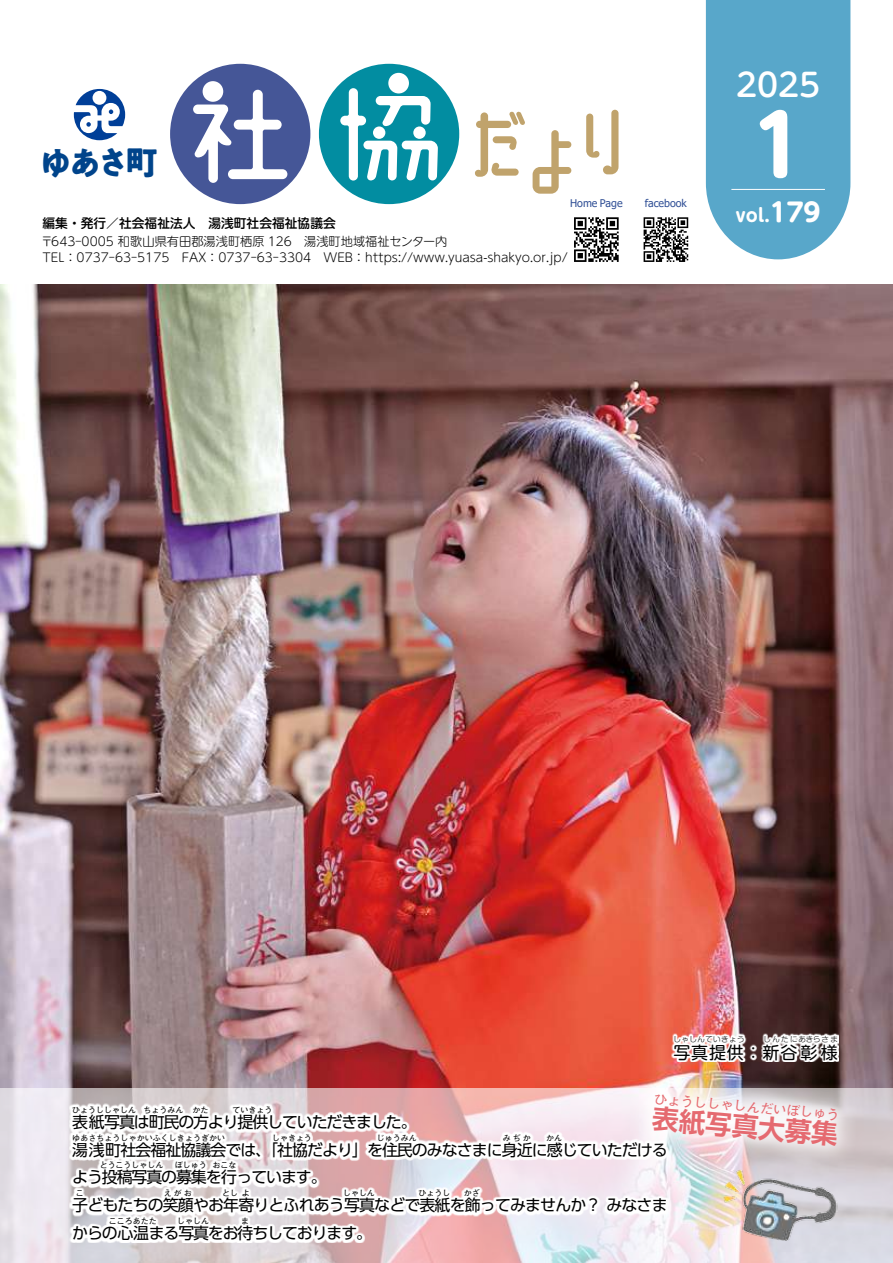
<style>
.page{position:relative;width:893px;height:1263px;background:#fff}
.page>*{position:absolute;margin:0;border:0;box-sizing:border-box;transform-origin:0 0}
.t1{font:700 81.9px "UD Shin M Go Pro";color:#fff}
.t2{font:700 33px "PA1 Gothic Std";color:#00448b}
.t3{font:500 31.95px "UD Shin M Go Pro";color:#fff}
.t4{font:700 26.55px "UD Shin Go Pro De";color:#e56a70}
.t5{font:700 17.85px "UD Shin M Go Pro";color:#fff}
.t6{font:16.95px "Shin M Go Pro";letter-spacing:.05em;color:#000}
.t7{font:15.9px "UD Shin Go Pro";letter-spacing:-.06em;color:#000}
.t8{font:700 13.35px "UD Shin Go Pro De";color:#e56a70}
.t9{font:500 12.75px "UD Shin M Go Pro";color:#000}
.t10{font:300 12.15px/15.9px "UD Shin M Go Pro";color:#000}
.t11{font:10.65px "Tahoma";color:#315096}
.t12{font:7.95px "UD Shin Go Pro";color:#000}
.t13{font:300 7.5px "Shin M Go Pro";letter-spacing:.065em;color:#000}
.t14{font:300 7.5px "Shin M Go Pro";letter-spacing:.15em;color:#000}
.s1{font-size:25.5px}
</style>
<div class="page">
<svg style="left:74px;top:89px;width:51px;height:51px"></svg>
<svg style="left:475px;top:111px;width:50px;height:66px"></svg>
<svg style="left:533px;top:130px;width:38px;height:64px"></svg>
<svg style="left:586px;top:110px;width:32px;height:64px"></svg>
<div style="left:319px;top:64px;width:140px;height:140px;background:#028da1;border-radius:50%"></div>
<svg style="left:340px;top:88px;width:98px;height:93px"></svg>
<div style="left:388px;top:73px;width:21px;height:20px;background:#fff;border-radius:50%"></div>
<div style="left:373px;top:126px;width:12px;height:13px;background:#fff;border-radius:50%"></div>
<div style="left:413px;top:126px;width:13px;height:13px;background:#fff;border-radius:50%"></div>
<div style="left:170px;top:64px;width:140px;height:140px;background:#455697;border-radius:50%"></div>
<div style="left:203px;top:81px;width:20px;height:21px;background:#fff;border-radius:50%"></div>
<svg style="left:193px;top:90px;width:94px;height:93px"></svg>
<div style="left:706px;top:0;width:144px;height:259px;background:#58a7ca"></div>
<hr style="left:731px;top:189px;width:94px;height:1px;background:#fff">
<svg style="left:644px;top:217px;width:44px;height:45px"></svg>
<svg style="left:574px;top:217px;width:45px;height:45px"></svg>
<img style="left:0;top:285px;width:893px;height:804px">
<svg style="left:0;top:1089px;width:893px;height:174px;background:#e1d4d8"></svg>
<svg style="left:69px;top:1103px;width:600px;height:140px"></svg>
<div style="left:627px;top:1069px;width:229px;height:96px;background:#fff;opacity:.9"></div>
<img style="left:723px;top:1169px;width:115px;height:73px">
<svg style="left:671px;top:1033px;width:168px;height:29px"></svg>
<h2 class="t2" style="left:39px;top:142px;width:121px">ゆあさ町</h2>
<p class="t11" style="left:570px;top:196px;width:54px">Home Page</p>
<p class="t11" style="left:645px;top:196px;width:44px">facebook</p>
<p class="t9" style="left:43px;top:213px;width:295px">編集・発行／社会福祉法人　湯浅町社会福祉協議会</p>
<p class="t10" style="left:41px;top:232px;width:528px">〒643‒0005 和歌山県有田郡湯浅町栖原 126　湯浅町地域福祉センター内<br>TEL：0737-63-5175　FAX：0737-63-3304　WEB：https://www.yuasa-shakyo.or.jp/</p>
<h3 class="t3" style="left:736px;top:58px;width:86px">2025</h3>
<h1 class="t1" style="left:751px;top:79px;width:56px">1</h1>
<p class="t5" style="left:736px;top:201px;width:86px">vol.<span class="s1">179</span></p>
<p class="t13" style="left:674px;top:1033px;width:72px">しゃしんていきょう</p>
<p class="t14" style="left:763px;top:1033px;width:76px">しんたにあきらさま</p>
<p class="t6" style="left:673px;top:1039px;width:166px">写真提供：新谷彰様</p>
<p class="t8" style="left:655px;top:1087px;width:188px;rotate:5deg">ひょうししゃしんだいぼしゅう</p>
<h3 class="t4" style="left:654px;top:1097px;width:188px;rotate:5deg">表紙写真大募集</h3>
<p class="t12" style="left:72px;top:1104px;width:65px">ひょうししゃしん</p>
<p class="t12" style="left:144px;top:1104px;width:41px">ちょうみん</p>
<p class="t12" style="left:193px;top:1104px;width:17px">かた</p>
<p class="t12" style="left:233px;top:1104px;width:41px">ていきょう</p>
<p class="t7" style="left:72px;top:1137px;width:597px">湯浅町社会福祉協議会では、「社協だより」を住民のみなさまに身近に感じていただける</p>
<p class="t7" style="left:72px;top:1109px;width:346px">表紙写真は町民の方より提供していただきました。</p>
<p class="t12" style="left:72px;top:1131px;width:154px">ゆあさちょうしゃかいふくしきょうぎかい</p>
<p class="t12" style="left:272px;top:1131px;width:41px">しゃきょう</p>
<p class="t12" style="left:377px;top:1131px;width:41px">じゅうみん</p>
<p class="t12" style="left:503px;top:1131px;width:29px">みぢか</p>
<p class="t12" style="left:546px;top:1131px;width:17px">かん</p>
<p class="t7" style="left:72px;top:1164px;width:256px">よう投稿写真の募集を行っています。</p>
<p class="t12" style="left:100px;top:1159px;width:65px">とうこうしゃしん</p>
<p class="t12" style="left:175px;top:1159px;width:33px">ぼしゅう</p>
<p class="t12" style="left:213px;top:1159px;width:25px">おこな</p>
<p class="t7" style="left:72px;top:1192px;width:597px">子どもたちの笑顔やお年寄りとふれあう写真などで表紙を飾ってみませんか？ みなさま</p>
<p class="t12" style="left:76px;top:1187px;width:9px">こ</p>
<p class="t12" style="left:164px;top:1187px;width:29px">えがお</p>
<p class="t12" style="left:222px;top:1187px;width:17px">とし</p>
<p class="t12" style="left:242px;top:1187px;width:9px">よ</p>
<p class="t12" style="left:343px;top:1187px;width:33px">しゃしん</p>
<p class="t12" style="left:419px;top:1187px;width:33px">ひょうし</p>
<p class="t12" style="left:464px;top:1187px;width:17px">かざ</p>
<p class="t7" style="left:72px;top:1220px;width:301px">からの心温まる写真をお待ちしております。</p>
<p class="t12" style="left:109px;top:1214px;width:49px">こころあたた</p>
<p class="t12" style="left:177px;top:1214px;width:33px">しゃしん</p>
<p class="t12" style="left:241px;top:1214px;width:9px">ま</p>
</div>
